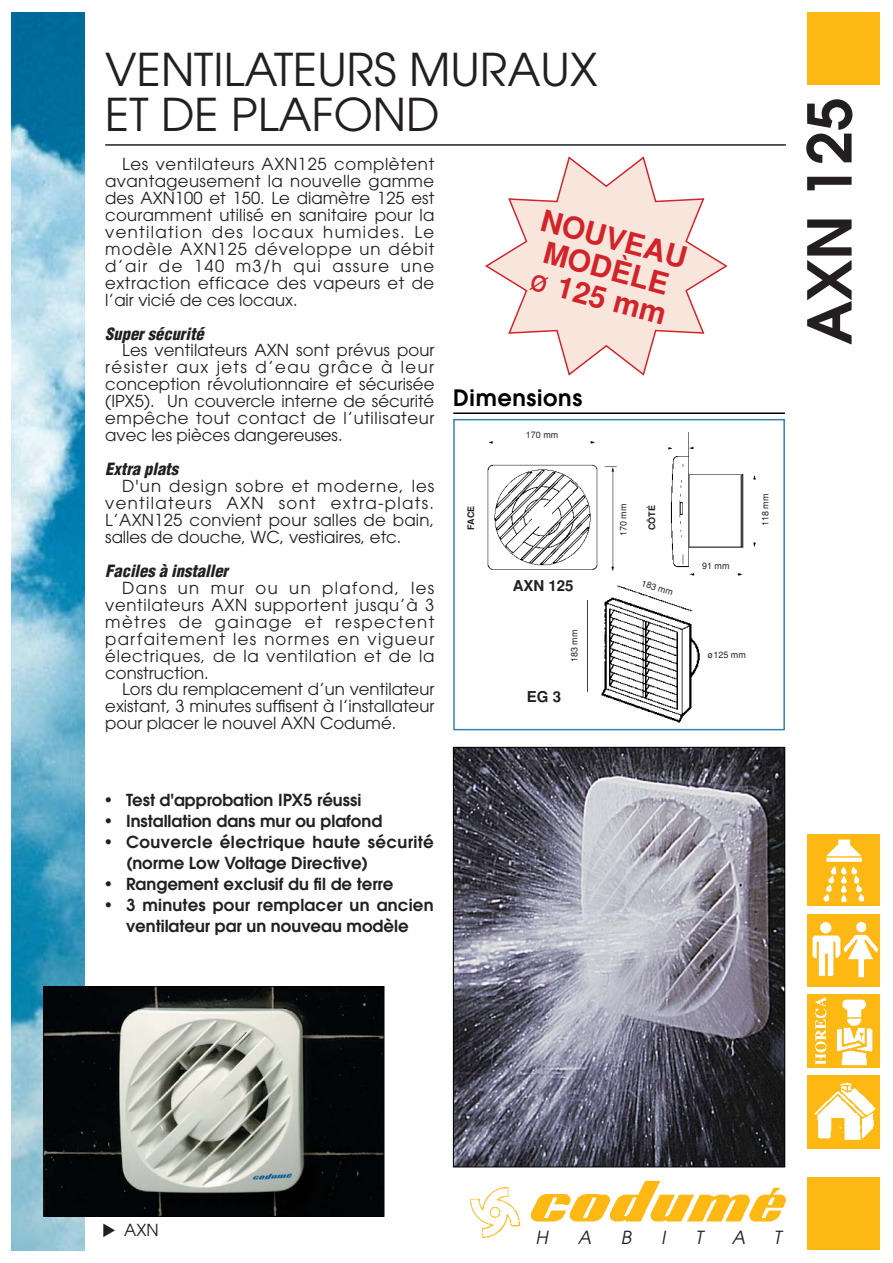
<style>
.page{position:relative;width:893px;height:1263px;background:#fff}
.page>*{position:absolute;margin:0;border:0;box-sizing:border-box;transform-origin:0 0}
.t1{font:600 60px "Avant Garde";color:#231f20}
.t2{font:45px/45px "Avant Garde";color:#231f20}
.t3{font:700 30px/30px "Helvetica";color:#d2232a}
.t4{font:600 22.5px "Avant Garde";letter-spacing:.03em;color:#000}
.t5{font:italic 18px "Avant Garde";color:#231f20}
.t6{font:16.5px/17px "Avant Garde";color:#231f20;text-align:justify}
.t7{font:600 16.5px/21px "Avant Garde";color:#231f20;text-align:center}
.t8{font:600 16.5px/21px "Avant Garde";letter-spacing:.025em;color:#231f20}
.t9{font:italic 900 condensed 16.5px "Helvetica";color:#231f20}
.t10{font:700 15px "Helvetica";color:#231f20}
.t11{font:9px "Helvetica";color:#231f20}
.t12{font:700 9px "Helvetica";color:#231f20}
.s1{font-weight:400}
</style>
<div class="page">
<img style="left:12px;top:13px;width:72px;height:1237px">
<div style="left:807px;top:13px;width:72px;height:72px;background:#fdb813"></div>
<div style="left:807px;top:1178px;width:72px;height:72px;background:#fdb813"></div>
<hr style="left:105px;top:144px;width:680px;height:2px;background:#231f20">
<img style="left:470px;top:1180px;width:316px;height:59px">
<img style="left:807px;top:1076px;width:72px;height:72px">
<img style="left:807px;top:995px;width:72px;height:72px">
<img style="left:807px;top:914px;width:72px;height:72px">
<img style="left:807px;top:834px;width:72px;height:72px">
<img style="left:46px;top:988px;width:336px;height:226px">
<div style="left:44px;top:986px;width:340px;height:230px;border:1px solid #000"></div>
<img style="left:455px;top:749px;width:328px;height:416px">
<div style="left:453px;top:747px;width:332px;height:420px;border:1px solid #000"></div>
<img style="left:487px;top:441px;width:130px;height:130px">
<div style="left:453px;top:419px;width:331px;height:311px;border:2px solid #2d83b7"></div>
<hr style="left:453px;top:412px;width:331px;height:2px;background:#000">
<img style="left:668px;top:432px;width:88px;height:144px">
<img style="left:587px;top:585px;width:113px;height:138px">
<svg style="left:485px;top:156px;width:243px;height:220px"></svg>
<h2 class="t2" style="left:105px;top:52px;width:494px">VENTILATEURS MURAUX<br>ET DE PLAFOND</h2>
<p class="t6" style="left:105px;top:157px;width:331px;text-indent:17px">Les ventilateurs AXN125 complètent avantageusement la nouvelle gamme des AXN100 et 150. Le diamètre 125 est couramment utilisé en sanitaire pour la ventilation des locaux humides. Le modèle AXN125 développe un débit d’air de 140 m3/h qui assure une extraction efficace des vapeurs et de l’air vicié de ces locaux.</p>
<p class="t9" style="left:105px;top:327px;width:100px">Super sécurité</p>
<p class="t6" style="left:105px;top:343px;width:331px;text-indent:17px">Les ventilateurs AXN sont prévus pour résister aux jets d’eau grâce à leur conception révolutionnaire et sécurisée (IPX5). Un couvercle interne de sécurité empêche tout contact de l’utilisateur avec les pièces dangereuses.</p>
<p class="t9" style="left:105px;top:463px;width:74px">Extra plats</p>
<p class="t6" style="left:105px;top:479px;width:330px;text-indent:17px">D'un design sobre et moderne, les ventilateurs AXN sont extra-plats.<br>L’AXN125 convient pour salles de bain, salles de douche, WC, vestiaires, etc.</p>
<p class="t9" style="left:105px;top:564px;width:124px">Faciles à installer</p>
<p class="t6" style="left:105px;top:581px;width:331px;text-indent:17px">Dans un mur ou un plafond, les ventilateurs AXN supportent jusqu’à 3 mètres de gainage et respectent parfaitement les normes en vigueur électriques, de la ventilation et de la construction.</p>
<p class="t6" style="left:105px;top:682px;width:330px;text-indent:17px">Lors du remplacement d’un ventilateur existant, 3 minutes suffisent à l’installateur pour placer le nouvel AXN Codumé.</p>
<h3 class="t3" style="left:544px;top:208px;width:151px;rotate:15deg">NOUVEAU<br>MODÈLE <span class="s1">ø</span> 125 mm</h3>
<h3 class="t4" style="left:453px;top:389px;width:130px">Dimensions</h3>
<p class="t11" style="left:526px;top:431px;width:34px">170 mm</p>
<p class="t11" style="left:620px;top:536px;width:34px;rotate:-90deg">170 mm</p>
<p class="t11" style="left:762px;top:526px;width:33px;rotate:-90deg">118 mm</p>
<p class="t11" style="left:702px;top:563px;width:29px">91 mm</p>
<p class="t12" style="left:468px;top:530px;width:26px;rotate:-90deg">FACE</p>
<p class="t12" style="left:648px;top:530px;width:27px;rotate:-90deg">CÔTÉ</p>
<p class="t10" style="left:512px;top:580px;width:62px">AXN 125</p>
<p class="t11" style="left:643px;top:579px;width:34px;rotate:18deg">183 mm</p>
<p class="t11" style="left:571px;top:662px;width:34px;rotate:-90deg">183 mm</p>
<p class="t10" style="left:527px;top:691px;width:36px">EG 3</p>
<p class="t11" style="left:708px;top:651px;width:39px">ø125 mm</p>
<p class="t7" style="left:104px;top:791px;width:259px">• Test d'approbation IPX5 réussi</p>
<p class="t7" style="left:104px;top:812px;width:280px">• Installation dans mur ou plafond</p>
<p class="t8" style="left:126px;top:833px;width:309px;text-indent:-22px">• Couvercle électrique haute sécurité (norme Low Voltage Directive)</p>
<p class="t7" style="left:104px;top:875px;width:291px">• Rangement exclusif du fil de terre</p>
<p class="t7" style="left:104px;top:896px;width:331px">• 3 minutes pour remplacer un ancien ventilateur par un nouveau modèle</p>
<h1 class="t1" style="left:807px;top:345px;width:249px;rotate:-90deg">AXN 125</h1>
<p class="t6" style="left:124px;top:1223px;width:36px">AXN</p>
<p class="t5" style="left:535px;top:1231px;width:14px">H</p>
<p class="t5" style="left:577px;top:1231px;width:15px">A</p>
<p class="t5" style="left:621px;top:1231px;width:12px">B</p>
<p class="t5" style="left:661px;top:1231px;width:6px">I</p>
<p class="t5" style="left:695px;top:1231px;width:9px">T</p>
<p class="t5" style="left:731px;top:1231px;width:15px">A</p>
<p class="t5" style="left:773px;top:1231px;width:9px">T</p>
</div>
